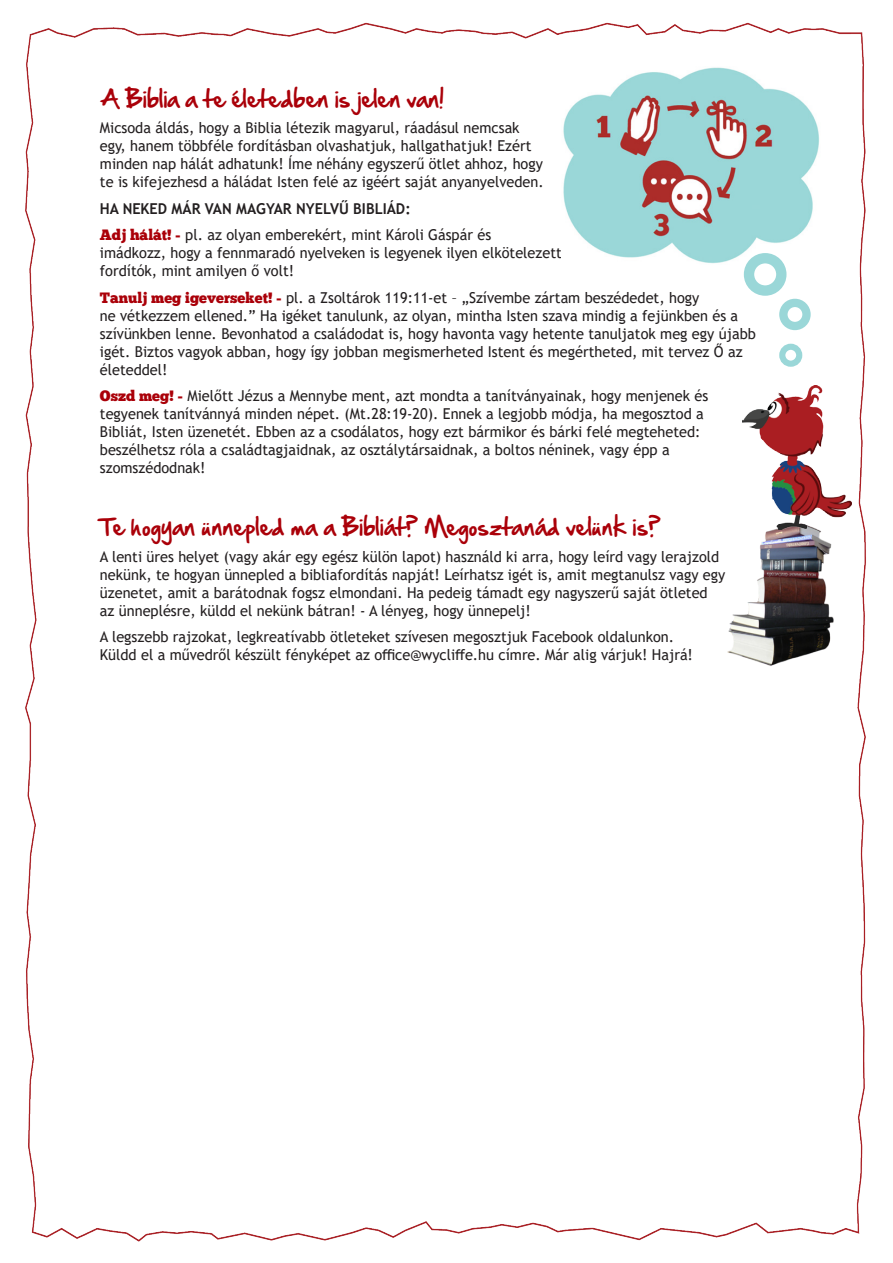
<style>
.page{position:relative;width:893px;height:1263px;background:#fff}
.page>*{position:absolute;margin:0;border:0;box-sizing:border-box;transform-origin:0 0}
.Alcím{font:21px "Hand Of Sean";color:#aa0009}
.Kate{font:15px/18px "Trebuchet MS";color:#231f20}
.Alcím-2{font:15px/18px "Trebuchet MS";color:#231f20}
.Kate-2{font:700 15px "Trebuchet MS";color:#231f20}
.s1{font-family:"Chunk Five";color:#aa0009}
</style>
<div class="page">
<img style="left:25px;top:22px;width:841px;height:1220px">
<img style="left:714px;top:488px;width:142px;height:188px">
<img style="left:742px;top:386px;width:110px;height:143px">
<img style="left:561px;top:67px;width:259px;height:198px">
<div style="left:744px;top:253px;width:42px;height:43px;border:10px solid #9ad7d8;border-radius:50%"></div>
<div style="left:779px;top:299px;width:32px;height:31px;border:8px solid #9ad7d8;border-radius:50%"></div>
<div style="left:779px;top:344px;width:23px;height:23px;border:6px solid #9ad7d8;border-radius:50%"></div>
<p class="Alcím" style="left:100px;top:79px;width:345px">A Biblia a te életedben is jelen van!</p>
<p class="Alcím-2" style="left:100px;top:119px;width:445px">Micsoda áldás, hogy a Biblia létezik magyarul, ráadásul nemcsak egy, hanem többféle fordításban olvashatjuk, hallgathatjuk! Ezért minden nap hálát adhatunk! Íme néhány egyszerű ötlet ahhoz, hogy te is kifejezhesd a háládat Isten felé az igéért saját anyanyelveden.</p>
<p class="Kate-2" style="left:100px;top:199px;width:312px">HA NEKED MÁR VAN MAGYAR NYELVŰ BIBLIÁD:</p>
<p class="Kate" style="left:100px;top:226px;width:463px"><span class="s1">Adj hálát! -</span> pl. az olyan emberekért, mint Károli Gáspár és<br>imádkozz, hogy a fennmaradó nyelveken is legyenek ilyen elkötelezett fordítók, mint amilyen ő volt!</p>
<p class="Kate" style="left:100px;top:288px;width:657px"><span class="s1">Tanulj meg igeverseket! -</span> pl. a Zsoltárok 119:11-et – „Szívembe zártam beszédedet, hogy<br>ne vétkezzem ellened.” Ha igéket tanulunk, az olyan, mintha Isten szava mindig a fejünkben és a szívünkben lenne. Bevonhatod a családodat is, hogy havonta vagy hetente tanuljatok meg egy újabb igét. Biztos vagyok abban, hogy így jobban megismerheted Istent és megértheted, mit tervez Ő az életeddel!</p>
<p class="Kate" style="left:100px;top:387px;width:610px"><span class="s1">Oszd meg! -</span> Mielőtt Jézus a Mennybe ment, azt mondta a tanítványainak, hogy menjenek és tegyenek tanítvánnyá minden népet. (Mt.28:19-20). Ennek a legjobb módja, ha megosztod a Bibliát, Isten üzenetét. Ebben az a csodálatos, hogy ezt bármikor és bárki felé megteheted: beszélhetsz róla a családtagjaidnak, az osztálytársaidnak, a boltos néninek, vagy épp a szomszédodnak!</p>
<p class="Alcím" style="left:100px;top:508px;width:563px">Te hogyan ünnepled ma a Bibliát? Megosztanád velünk is?</p>
<p class="Kate" style="left:100px;top:547px;width:627px">A lenti üres helyet (vagy akár egy egész külön lapot) használd ki arra, hogy leírd vagy lerajzold nekünk, te hogyan ünnepled a bibliafordítás napját! Leírhatsz igét is, amit megtanulsz vagy egy üzenetet, amit a barátodnak fogsz elmondani. Ha pedeig támadt egy nagyszerű saját ötleted az ünneplésre, küldd el nekünk bátran! - A lényeg, hogy ünnepelj!</p>
<p class="Kate" style="left:100px;top:628px;width:595px">A legszebb rajzokat, legkreatívabb ötleteket szívesen megosztjuk Facebook oldalunkon.<br>Küldd el a művedről készült fényképet az office@wycliffe.hu címre. Már alig várjuk! Hajrá!</p>
</div>
